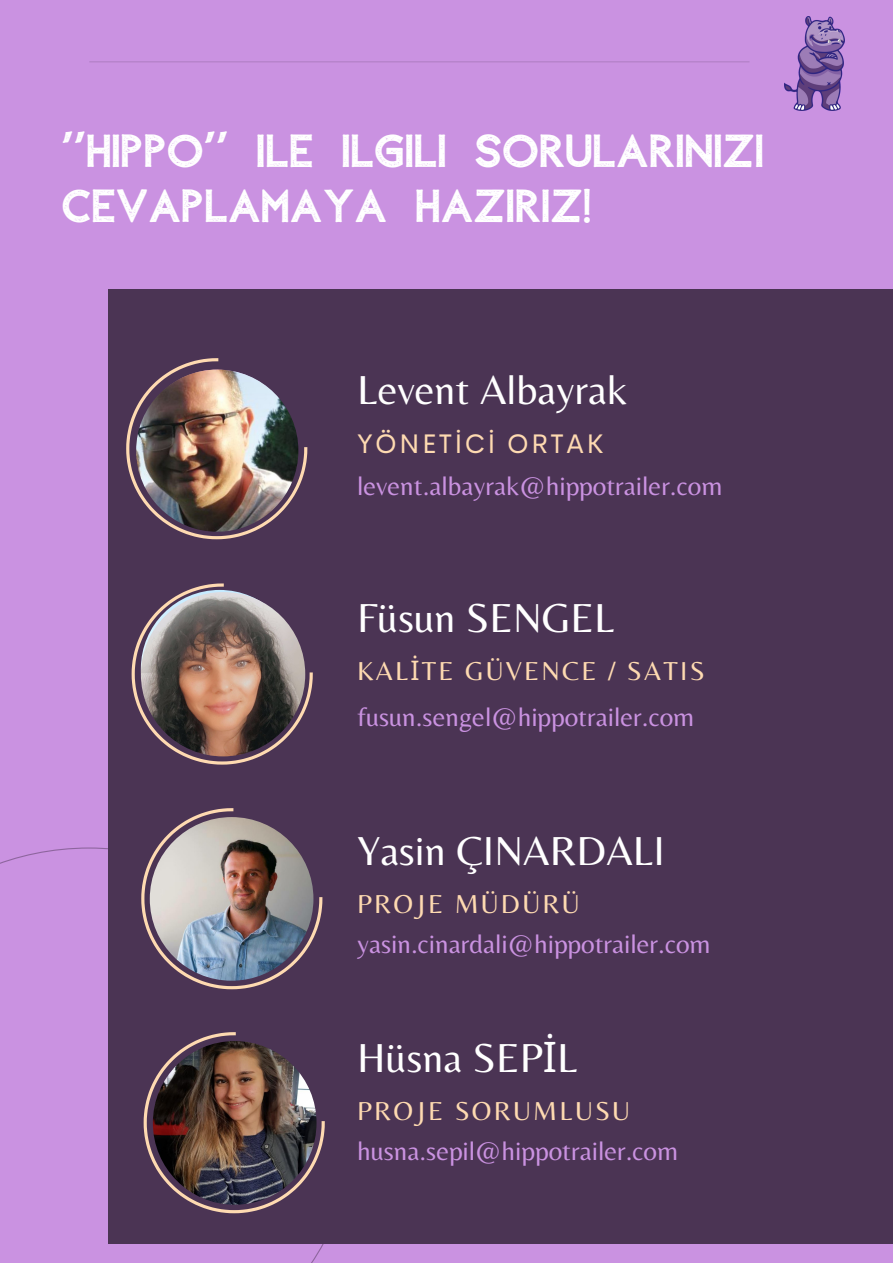
<style>
.page{position:relative;width:893px;height:1264px;background:#fff}
.page>*{position:absolute;margin:0;border:0;box-sizing:border-box;transform-origin:0 0}
.t1{font:46.35px/55.1px "Aleppo";color:#fff}
.t2{font:42.15px "Belleza";color:#fff}
.t3{font:27.15px "Belleza";color:#ca92e1}
.t4{font:27px "Belleza";letter-spacing:.085em;color:#fedab1}
.t5{font:27px "Cerebri Sans";letter-spacing:.085em;color:#fedab1}
.s1{font-family:"Noto Sans"}
</style>
<div class="page">
<div style="left:0;top:0;width:892px;height:1262px;background:#ca92e1"></div>
<hr style="left:89px;top:61px;width:660px;height:1px;background:#4b3454">
<div style="left:108px;top:289px;width:784px;height:954px;background:#4b3454"></div>
<svg style="left:126px;top:358px;width:181px;height:181px"></svg>
<svg style="left:132px;top:583px;width:181px;height:181px"></svg>
<svg style="left:142px;top:808px;width:180px;height:181px"></svg>
<img style="left:136px;top:369px;width:162px;height:162px;border-radius:50%">
<img style="left:150px;top:817px;width:163px;height:163px;border-radius:50%">
<img style="left:141px;top:592px;width:164px;height:164px;border-radius:50%">
<svg style="left:144px;top:1032px;width:181px;height:181px"></svg>
<img style="left:153px;top:1041px;width:163px;height:163px;border-radius:50%">
<img style="left:784px;top:17px;width:60px;height:93px">
<h1 class="t1" style="left:61px;top:120px;width:704px">''HIPPO'' ILE ILGILI SORULARINIZI<br>CEVAPLAMAYA HAZIRIZ!</h1>
<h2 class="t2" style="left:357px;top:365px;width:272px">Levent Albayrak</h2>
<p class="t5" style="left:357px;top:426px;width:248px">YÖNETİCİ ORTAK</p>
<p class="t3" style="left:357px;top:470px;width:367px">levent.albayrak@hippotrailer.com</p>
<h2 class="t2" style="left:357px;top:592px;width:259px">Füsun SENGEL</h2>
<p class="t4" style="left:357px;top:655px;width:349px">KAL<span class="s1">İ</span>TE GÜVENCE / SATIS</p>
<p class="t3" style="left:357px;top:700px;width:339px">fusun.sengel@hippotrailer.com</p>
<h2 class="t2" style="left:357px;top:825px;width:309px">Yasin ÇINARDALI</h2>
<p class="t4" style="left:357px;top:888px;width:224px">PROJE MÜDÜRÜ</p>
<p class="t3" style="left:357px;top:927px;width:355px">yasin.cinardali@hippotrailer.com</p>
<h2 class="t2" style="left:357px;top:1032px;width:222px">Hüsna SEP<span class="s1">İ</span>L</h2>
<p class="t4" style="left:357px;top:1095px;width:274px">PROJE SORUMLUSU</p>
<p class="t3" style="left:357px;top:1135px;width:322px">husna.sepil@hippotrailer.com</p>
</div>
